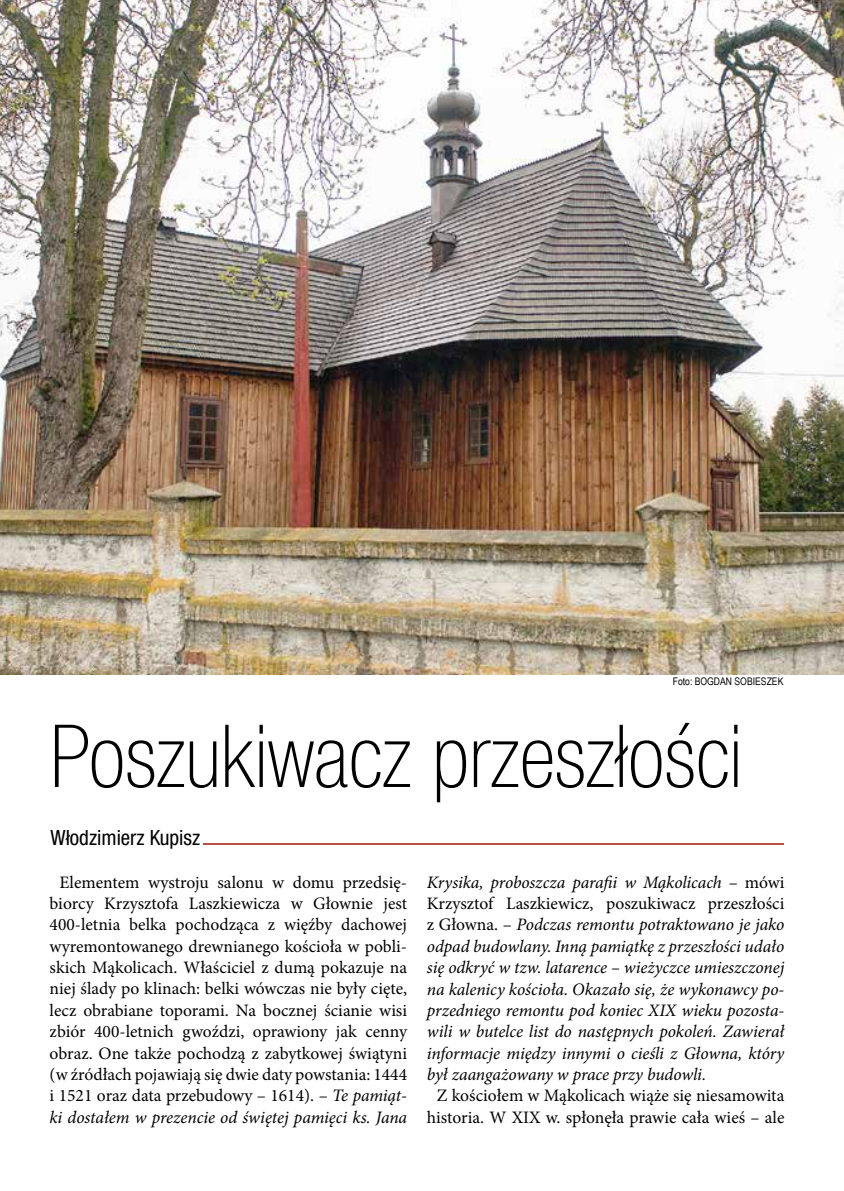
<style>
.page{position:relative;width:844px;height:1191px;background:#fff}
.page>*{position:absolute;margin:0;border:0;box-sizing:border-box;transform-origin:0 0}
.t1{font:100 condensed 87.15px "Helvetica Neue LT Pro";color:#000}
.t2{font:condensed 21px "Helvetica Neue LT Pro";color:#000}
.t3{font:17.5px/21.3px "Minion Pro";color:#000;text-align:center}
.t4{font:italic 17.5px/21.3px "Minion Pro";letter-spacing:-.005em;color:#000;text-align:justify}
.t5{font:10.5px "Arial Narrow";color:#000}
.s1{font-style:italic}
.s2{font-style:normal}
</style>
<div class="page">
<img style="left:0;top:0;width:843px;height:674px">
<hr style="left:203px;top:843px;width:581px;height:2px;background:#b65143">
<p class="t5" style="left:672px;top:673px;width:112px">Foto: BOGDAN SOBIESZEK</p>
<h1 class="t1" style="left:50px;top:708px;width:694px">Poszukiwacz przeszłości</h1>
<p class="t2" style="left:50px;top:825px;width:151px">Włodzimierz Kupisz</p>
<p class="t3" style="left:50px;top:871px;width:359px">Elementem wystroju salonu w domu przedsię&shy;biorcy Krzysztofa Laszkiewicza w Głownie jest 400-letnia belka pochodząca z więźby dachowej wyremontowanego drewnianego kościoła w pobli&shy;skich Mąkolicach. Właściciel z dumą pokazuje na niej ślady po klinach: belki wówczas nie były cięte, lecz obrabiane toporami. Na bocznej ścianie wisi zbiór 400-letnich gwoździ, oprawiony jak cenny obraz. One także pochodzą z zabytkowej świątyni (w źródłach pojawiają się dwie daty powstania: 1444 i 1521 oraz data przebudowy – 1614). – <span class="s1">Te pamiąt&shy;ki dostałem w prezencie od świętej pamięci ks. Jana</span></p>
<p class="t4" style="left:427px;top:871px;width:359px">Krysika, proboszcza parafii w Mąkolicach <span class="s2">– mówi Krzysztof Laszkiewicz, poszukiwacz przeszłości z Głowna. –</span> Podczas remontu potraktowano je jako odpad budowlany. Inną pamiątkę z przeszłości udało się odkryć w tzw. latarence – wieżyczce umieszczonej na kalenicy kościoła. Okazało się, że wykonawcy po&shy;przedniego remontu pod koniec XIX wieku pozosta&shy;wili w butelce list do następnych pokoleń. Zawierał informacje między innymi o cieśli z Głowna, który był zaangażowany w prace przy budowli.</p>
<p class="t3" style="left:427px;top:1085px;width:359px">Z kościołem w Mąkolicach wiąże się niesamowita historia. W XIX w. spłonęła prawie cała wieś – ale</p>
</div>
